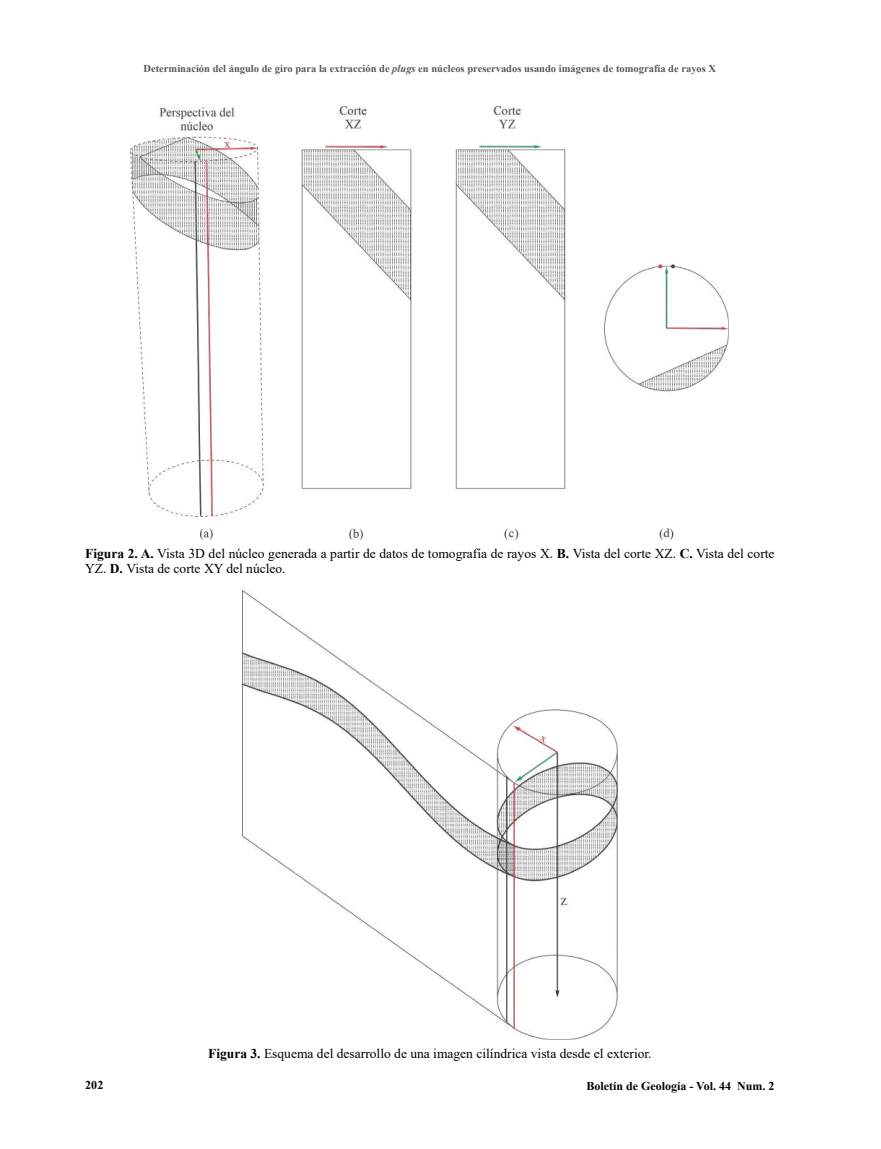
<style>
.page{position:relative;width:881px;height:1149px;background:#fff}
.page>*{position:absolute;margin:0;border:0;box-sizing:border-box;transform-origin:0 0}
.t1{font:13.5px/15px "Times New Roman";color:#000}
.t2{font:700 12px "Times New Roman";color:#000}
.t3{font:700 10.5px "Times New Roman";color:#575756}
.s1{font-style:italic}
.s2{font-weight:700}
</style>
<div class="page">
<img style="left:131px;top:106px;width:597px;height:433px">
<img style="left:242px;top:590px;width:375px;height:448px">
<p class="t3" style="left:143px;top:61px;width:574px">Determinación del ángulo de giro para la extracción de <span class="s1">plugs</span> en núcleos preservados usando imágenes de tomografía de rayos X</p>
<p class="t1" style="left:85px;top:545px;width:690px"><span class="s2">Figura 2. A.</span> Vista 3D del núcleo generada a partir de datos de tomografía de rayos X. <span class="s2">B.</span> Vista del corte XZ. <span class="s2">C.</span> Vista del corte<br>YZ. <span class="s2">D.</span> Vista de corte XY del núcleo.</p>
<p class="t2" style="left:85px;top:1076px;width:20px">202</p>
<p class="t1" style="left:208px;top:1045px;width:445px"><span class="s2">Figura 3.</span> Esquema del desarrollo de una imagen cilíndrica vista desde el exterior.</p>
<p class="t2" style="left:586px;top:1076px;width:190px">Boletín de Geología - Vol. 44 Num. 2</p>
</div>
